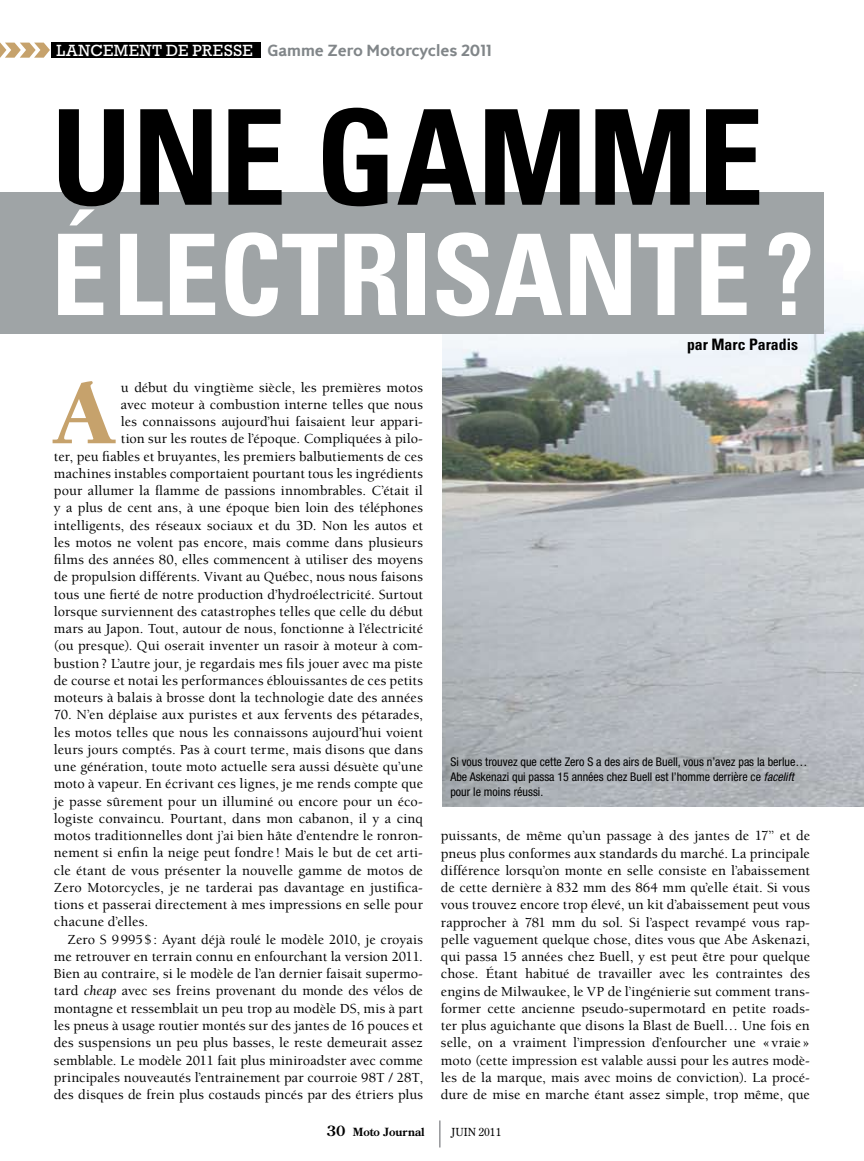
<style>
.page{position:relative;width:864px;height:1161px;background:#fff}
.page>*{position:absolute;margin:0;border:0;box-sizing:border-box;transform-origin:0 0}
.t1{font:700 condensed 132.3px "Univers";color:#000}
.t2{font:700 condensed 112.5px "Univers";color:#fff}
.t3{font:900 95.7px "Berkeley";color:#c6a26c}
.t4{font:800 53.1px "Folio";color:#c6a26c}
.t5{font:600 16.5px "Rosemary Samuels";color:#818689}
.t6{font:700 condensed 15.75px "Univers";color:#000}
.t7{font:500 14.25px/17.2px "Berkeley";letter-spacing:.005em;color:#000;text-align:justify}
.t8{font:condensed 12px/15px "Helvetica Neue";color:#000}
.t9{font:700 11.25px "Century Old Style";color:#000}
.t10{font:11.25px "Century Oldstyle ICG";color:#000}
.s1{font-family:"Rockwell";font-weight:400;color:#fff}
.s2{font-weight:400;font-style:italic}
.s3{font-style:italic}
.s4{font-size:14.25px}
</style>
<div class="page">
<img style="left:442px;top:293px;width:422px;height:514px">
<hr style="left:439px;top:1120px;width:2px;height:28px;background:#939598">
<div style="left:52px;top:43px;width:209px;height:15px;background:#000"></div>
<div style="left:0;top:192px;width:824px;height:141px;background:#9fa4a6"></div>
<h3 class="t4" style="left:-14px;top:16px;width:69px">»»</h3>
<p class="t5" style="left:57px;top:40px;width:437px"><span class="s1">LANCEMENT DE PRESSE</span> Gamme Zero Motorcycles 2011</p>
<h1 class="t1" style="left:51px;top:77px;width:714px">UNE GAMME</h1>
<h2 class="t2" style="left:51px;top:206px;width:765px">ÉLECTRISANTE ?</h2>
<h3 class="t3" style="left:54px;top:362px;width:64px">A</h3>
<p class="t7" style="left:54px;top:379px;width:371px;text-align:right">u début du vingtième siècle, les premières motos<br>avec moteur à combustion interne telles que nous<br>les connaissons aujourd’hui faisaient leur appari-<br>tion sur les routes de l’époque. Compliquées à pilo-<br>ter, peu fiables et bruyantes, les premiers balbutiements de ces machines instables comportaient pourtant tous les ingrédients pour allumer la flamme de passions innombrables. C’était il y a plus de cent ans, à une époque bien loin des téléphones intelligents, des réseaux sociaux et du 3D. Non les autos et les motos ne volent pas encore, mais comme dans plusieurs films des années 80, elles commencent à utiliser des moyens de propulsion différents. Vivant au Québec, nous nous faisons tous une fierté de notre production d’hydroélectricité. Surtout lorsque surviennent des catastrophes telles que celle du début mars au Japon. Tout, autour de nous, fonctionne à l’électricité (ou presque). Qui oserait inventer un rasoir à moteur à com&shy;bustion? L’autre jour, je regardais mes fils jouer avec ma piste de course et notai les performances éblouissantes de ces petits moteurs à balais à brosse dont la technologie date des années</p>
<p class="t7" style="left:54px;top:707px;width:371px">70. N’en déplaise aux puristes et aux fervents des pétarades, les motos telles que nous les connaissons aujourd’hui voient leurs jours comptés. Pas à court terme, mais disons que dans une génération, toute moto actuelle sera aussi désuète qu’une moto à vapeur. En écrivant ces lignes, je me rends compte que je passe sûrement pour un illuminé ou encore pour un éco&shy;logiste convaincu. Pourtant, dans mon cabanon, il y a cinq motos traditionnelles dont j’ai bien hâte d’entendre le ronron&shy;nement si enfin la neige peut fondre ! Mais le but de cet arti&shy;cle étant de vous présenter la nouvelle gamme de motos de Zero Motorcycles, je ne tarderai pas davantage en justifica&shy;tions et passerai directement à mes impressions en selle pour chacune d’elles.</p>
<p class="t7" style="left:54px;top:931px;width:371px;text-indent:13px">Zero S 9995$: Ayant déjà roulé le modèle 2010, je croyais me retrouver en terrain connu en enfourchant la version 2011.<br>Bien au contraire, si le modèle de l’an dernier faisait supermo&shy;tard <span class="s2">cheap</span> avec ses freins provenant du monde des vélos de montagne et ressemblait un peu trop au modèle DS, mis à part les pneus à usage routier montés sur des jantes de 16 pouces et des suspensions un peu plus basses, le reste demeurait assez semblable. Le modèle 2011 fait plus miniroadster avec comme principales nouveautés l’entrainement par courroie 98T / 28T, des disques de frein plus costauds pincés par des étriers plus</p>
<p class="t6" style="left:687px;top:335px;width:113px">PAR MARC PARADIS</p>
<p class="t8" style="left:450px;top:754px;width:359px">Si vous trouvez que cette Zero S a des airs de Buell, vous n’avez pas la berlue…<br>Abe Askenazi qui passa 15 années chez Buell est l’homme derrière ce <span class="s3">facelift </span>pour le moins réussi.</p>
<p class="t7" style="left:441px;top:827px;width:371px">puissants, de même qu’un passage à des jantes de 17’’ et de pneus plus conformes aux standards du marché. La principale différence lorsqu’on monte en selle consiste en l’abaissement de cette dernière à 832 mm des 864 mm qu’elle était. Si vous vous trouvez encore trop élevé, un kit d’abaissement peut vous rapprocher à 781 mm du sol. Si l’aspect revampé vous rap&shy;pelle vaguement quelque chose, dites vous que Abe Askenazi, qui passa 15 années chez Buell, y est peut être pour quelque chose. Étant habitué de travailler avec les contraintes des engins de Milwaukee, le VP de l’ingénierie sut comment trans&shy;former cette ancienne pseudo-supermotard en petite roads&shy;ter plus aguichante que disons la Blast de Buell… Une fois en selle, on a vraiment l’impression d’enfourcher une «vraie» moto (cette impression est valable aussi pour les autres modè&shy;les de la marque, mais avec moins de conviction). La procé&shy;dure de mise en marche étant assez simple, trop même, que</p>
<p class="t9" style="left:327px;top:1125px;width:99px"><span class="s4">30</span> Moto Journal</p>
<p class="t10" style="left:452px;top:1125px;width:52px">juin 2011</p>
</div>
